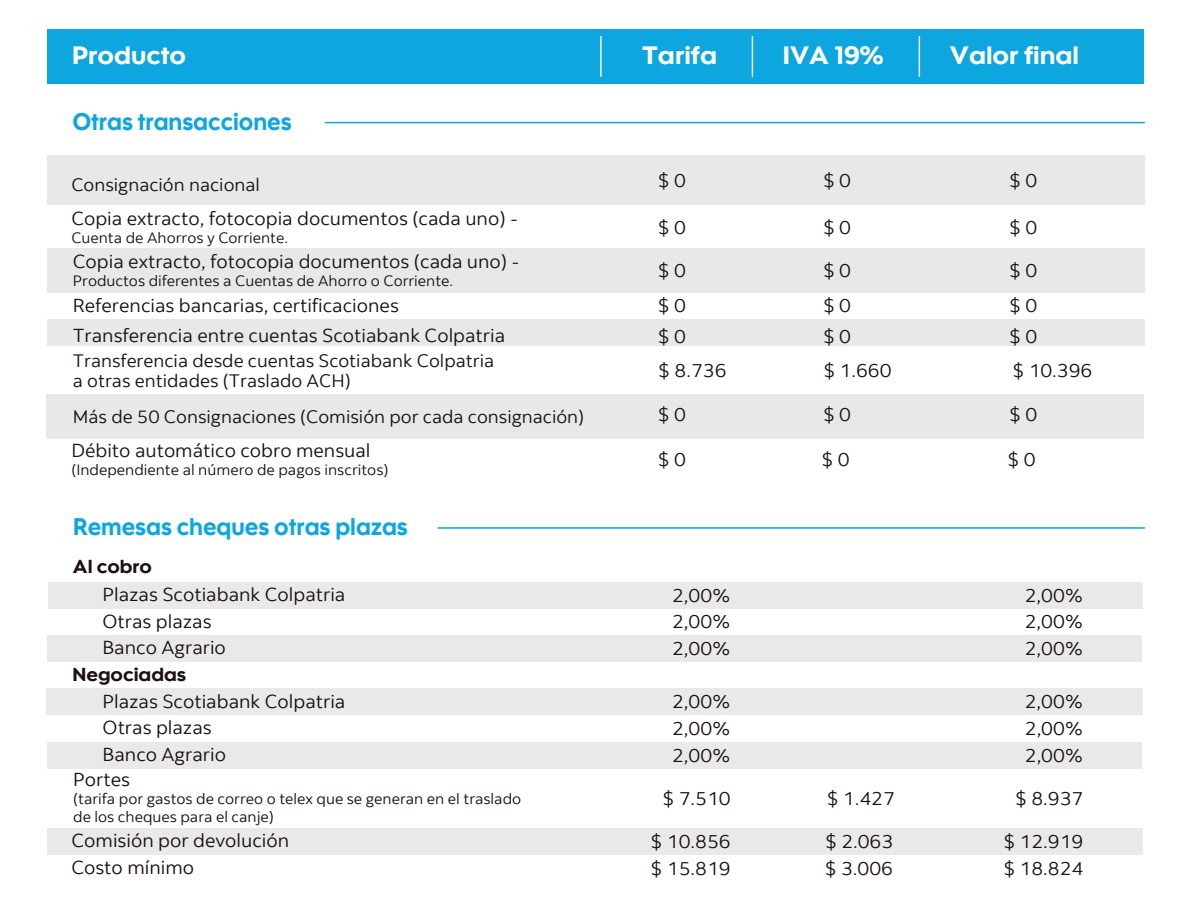
<style>
.page{position:relative;width:1191px;height:911px;background:#fff}
.page>*{position:absolute;margin:0;border:0;box-sizing:border-box;transform-origin:0 0}
.t1{font:25.05px "Scotia Headline";color:#fff;scale:1.05 1}
.t2{font:24px "Scotia Headline";color:#0ea6df;scale:.96 1}
.t3{font:18.75px "Scotia";color:#1c1313;scale:1.05 1}
.t4{font:18.75px "Scotia";color:#1c1011;scale:1.05 1}
.t5{font:18.75px "Scotia Headline";color:#1c1011;scale:1.05 1}
.t6{font:18px/19.5px "Scotia";color:#1c1313;scale:1.05 1}
.t7{font:15px "Scotia";color:#1c1313;scale:1.05 1}
.t8{font:15px/18px "Scotia";color:#1c1011;scale:1.05 1}
</style>
<div class="page">
<hr style="left:438px;top:527px;width:706px;height:2px;background:#0ea6df">
<div style="left:47px;top:635px;width:1095px;height:27px;background:#e8e9e8"></div>
<div style="left:47px;top:688px;width:1096px;height:27px;background:#e8e9e8"></div>
<div style="left:47px;top:742px;width:1095px;height:27px;background:#e8e9e8"></div>
<div style="left:47px;top:828px;width:1096px;height:27px;background:#e8e9e8"></div>
<div style="left:47px;top:394px;width:1096px;height:45px;background:#e8e8e7"></div>
<hr style="left:325px;top:122px;width:819px;height:1px;background:#0ea6df">
<div style="left:47px;top:155px;width:1097px;height:50px;background:#e8e8e7"></div>
<div style="left:47px;top:249px;width:1097px;height:44px;background:#e8e8e7"></div>
<div style="left:47px;top:319px;width:1097px;height:27px;background:#e8e8e7"></div>
<div style="left:47px;top:29px;width:1096px;height:55px;background:#0ea6df"></div>
<hr style="left:600px;top:37px;width:1px;height:39px;background:#fff">
<hr style="left:751px;top:37px;width:2px;height:39px;background:#fff">
<hr style="left:918px;top:37px;width:2px;height:39px;background:#fff">
<div style="left:48px;top:582px;width:1095px;height:26px;background:#e8e9e8"></div>
<h1 class="t1" style="left:72px;top:41px;width:110px">Producto</h1>
<h1 class="t1" style="left:642px;top:41px;width:73px">Tarifa</h1>
<h1 class="t1" style="left:783px;top:41px;width:97px">IVA 19%</h1>
<h1 class="t1" style="left:950px;top:41px;width:125px">Valor final</h1>
<p class="t2" style="left:73px;top:108px;width:229px">Otras transacciones</p>
<p class="t6" style="left:71px;top:175px;width:181px">Consignación nacional</p>
<p class="t3" style="left:658px;top:169px;width:28px">$ 0</p>
<p class="t3" style="left:823px;top:169px;width:28px">$ 0</p>
<p class="t3" style="left:1009px;top:169px;width:28px">$ 0</p>
<p class="t3" style="left:71px;top:208px;width:427px">Copia extracto, fotocopia documentos (cada uno) -</p>
<p class="t7" style="left:71px;top:229px;width:208px">Cuenta de Ahorros y Corriente.</p>
<p class="t3" style="left:73px;top:251px;width:427px">Copia extracto, fotocopia documentos (cada uno) -</p>
<p class="t7" style="left:73px;top:272px;width:364px">Productos diferentes a Cuentas de Ahorro o Corriente.</p>
<p class="t3" style="left:73px;top:295px;width:312px">Referencias bancarias, certificaciones</p>
<p class="t3" style="left:658px;top:217px;width:28px">$ 0</p>
<p class="t3" style="left:823px;top:217px;width:28px">$ 0</p>
<p class="t3" style="left:1009px;top:217px;width:28px">$ 0</p>
<p class="t3" style="left:658px;top:260px;width:28px">$ 0</p>
<p class="t3" style="left:823px;top:260px;width:28px">$ 0</p>
<p class="t3" style="left:1009px;top:260px;width:28px">$ 0</p>
<p class="t3" style="left:658px;top:295px;width:28px">$ 0</p>
<p class="t3" style="left:823px;top:295px;width:28px">$ 0</p>
<p class="t3" style="left:1009px;top:295px;width:28px">$ 0</p>
<p class="t3" style="left:73px;top:325px;width:413px">Transferencia entre cuentas Scotiabank Colpatria</p>
<p class="t3" style="left:658px;top:325px;width:28px">$ 0</p>
<p class="t3" style="left:823px;top:325px;width:28px">$ 0</p>
<p class="t3" style="left:1009px;top:325px;width:28px">$ 0</p>
<p class="t6" style="left:73px;top:352px;width:403px">Transferencia desde cuentas Scotiabank Colpatria a otras entidades (Traslado ACH)</p>
<p class="t3" style="left:658px;top:360px;width:66px">$ 8.736</p>
<p class="t3" style="left:823px;top:360px;width:66px">$ 1.660</p>
<p class="t3" style="left:1012px;top:360px;width:78px">$ 10.396</p>
<p class="t6" style="left:73px;top:407px;width:488px">Más de 50 Consignaciones (Comisión por cada consignación)</p>
<p class="t3" style="left:658px;top:404px;width:28px">$ 0</p>
<p class="t3" style="left:823px;top:404px;width:28px">$ 0</p>
<p class="t3" style="left:1009px;top:404px;width:28px">$ 0</p>
<p class="t3" style="left:71px;top:440px;width:286px">Débito automático cobro mensual</p>
<p class="t7" style="left:71px;top:461px;width:303px">(Independiente al número de pagos inscritos)</p>
<p class="t2" style="left:73px;top:513px;width:350px">Remesas cheques otras plazas</p>
<p class="t5" style="left:73px;top:556px;width:77px">Al cobro</p>
<p class="t3" style="left:658px;top:449px;width:28px">$ 0</p>
<p class="t3" style="left:821px;top:449px;width:28px">$ 0</p>
<p class="t3" style="left:1007px;top:449px;width:28px">$ 0</p>
<p class="t4" style="left:102px;top:584px;width:233px">Plazas Scotiabank Colpatria</p>
<p class="t4" style="left:672px;top:584px;width:57px">2,00%</p>
<p class="t4" style="left:1024px;top:584px;width:57px">2,00%</p>
<p class="t4" style="left:102px;top:610px;width:105px">Otras plazas</p>
<p class="t4" style="left:672px;top:611px;width:57px">2,00%</p>
<p class="t4" style="left:1024px;top:611px;width:57px">2,00%</p>
<p class="t4" style="left:102px;top:637px;width:119px">Banco Agrario</p>
<p class="t4" style="left:672px;top:638px;width:57px">2,00%</p>
<p class="t4" style="left:1024px;top:638px;width:57px">2,00%</p>
<p class="t5" style="left:72px;top:664px;width:110px">Negociadas</p>
<p class="t4" style="left:102px;top:690px;width:233px">Plazas Scotiabank Colpatria</p>
<p class="t4" style="left:672px;top:691px;width:57px">2,00%</p>
<p class="t4" style="left:1024px;top:691px;width:57px">2,00%</p>
<p class="t4" style="left:103px;top:744px;width:119px">Banco Agrario</p>
<p class="t4" style="left:672px;top:744px;width:57px">2,00%</p>
<p class="t4" style="left:1024px;top:744px;width:57px">2,00%</p>
<p class="t4" style="left:103px;top:717px;width:105px">Otras plazas</p>
<p class="t4" style="left:672px;top:718px;width:57px">2,00%</p>
<p class="t4" style="left:1024px;top:718px;width:57px">2,00%</p>
<p class="t4" style="left:73px;top:769px;width:56px">Portes</p>
<p class="t8" style="left:73px;top:790px;width:428px">(tarifa por gastos de correo o telex que se generan en el traslado de los cheques para el canje)</p>
<p class="t4" style="left:662px;top:787px;width:66px">$ 7.510</p>
<p class="t4" style="left:826px;top:787px;width:66px">$ 1.427</p>
<p class="t4" style="left:1015px;top:787px;width:66px">$ 8.937</p>
<p class="t4" style="left:72px;top:830px;width:209px">Comisión por devolución</p>
<p class="t4" style="left:650px;top:831px;width:78px">$ 10.856</p>
<p class="t4" style="left:825px;top:831px;width:66px">$ 2.063</p>
<p class="t4" style="left:1003px;top:831px;width:78px">$ 12.919</p>
<p class="t4" style="left:71px;top:857px;width:118px">Costo mínimo</p>
<p class="t4" style="left:650px;top:857px;width:78px">$ 15.819</p>
<p class="t4" style="left:825px;top:857px;width:66px">$ 3.006</p>
<p class="t4" style="left:1003px;top:857px;width:78px">$ 18.824</p>
</div>
